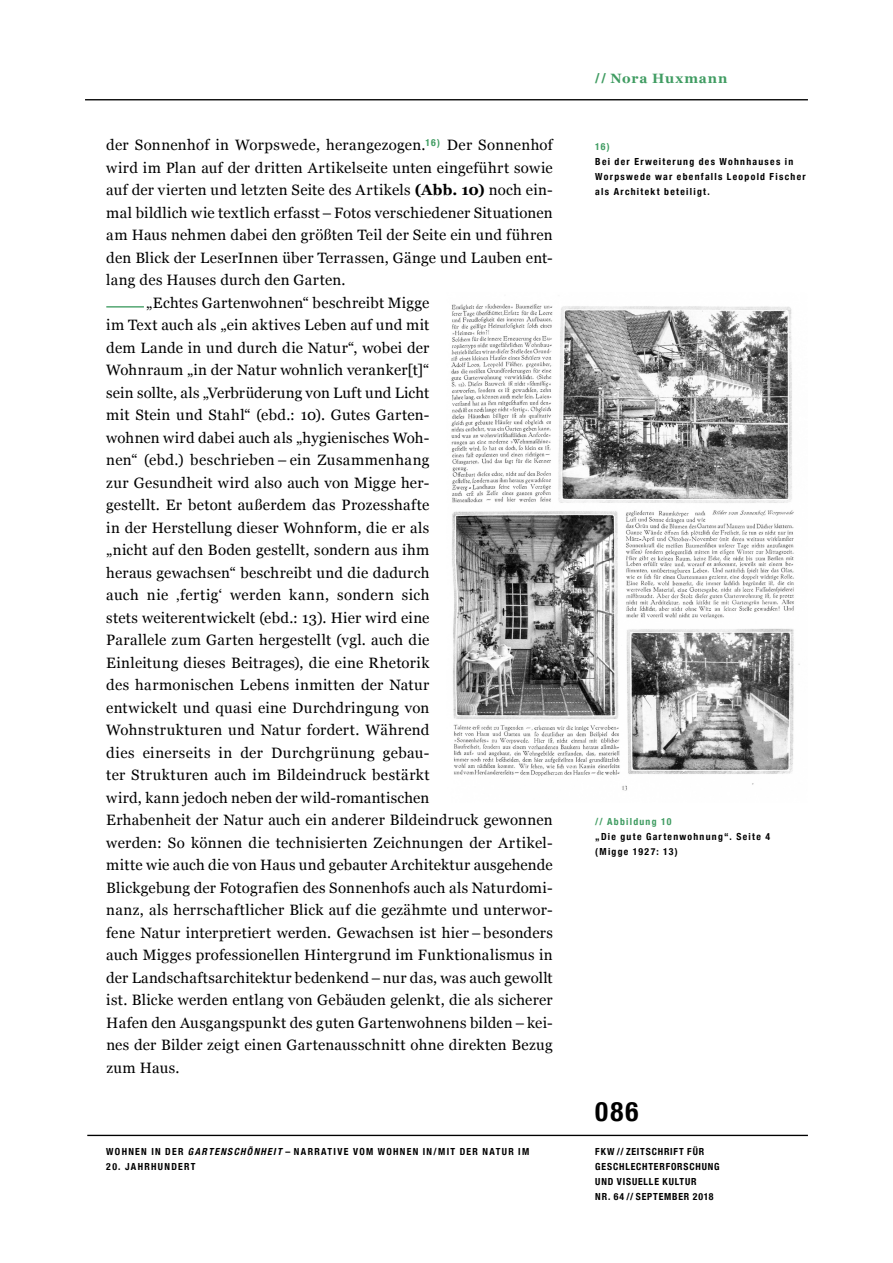
<style>
.page{position:relative;width:893px;height:1263px;background:#fff}
.page>*{position:absolute;margin:0;border:0;box-sizing:border-box;transform-origin:0 0}
.t1{font:700 condensed 27px "Helvetica Neue";color:#000}
.t2{font:15px "Georgia";letter-spacing:.02em;color:#000}
.t3{font:700 13.5px "Georgia";letter-spacing:.065em;color:#409c62}
.t4{font:700 condensed 9.75px/15px "Helvetica Neue";letter-spacing:.13em;color:#000}
.t5{font:700 condensed 9.75px/15px "Helvetica Neue";letter-spacing:.085em;color:#000}
.t6{font:700 condensed 9.75px "Helvetica Neue";letter-spacing:.13em;color:#409c62}
.s1{font-weight:700}
.s2{font-style:italic}
.s3{font-family:"Helvetica Neue";font-stretch:condensed}
</style>
<div class="page">
<hr style="left:85px;top:99px;width:723px;height:1px;background:#000">
<hr style="left:87px;top:1135px;width:721px;height:1px;background:#000">
<hr style="left:106px;top:306px;width:38px;height:2px;background:#409c62">
<img style="left:451px;top:304px;width:349px;height:487px">
<p class="t2" style="left:106px;top:134px;width:448px">der Sonnenhof in Worpswede, herangezogen.<sup>16)</sup> Der Sonnenhof</p>
<p class="t2" style="left:106px;top:156px;width:448px">wird im Plan auf der dritten Artikelseite unten eingeführt sowie</p>
<p class="t2" style="left:106px;top:179px;width:448px">auf der vierten und letzten Seite des Artikels <span class="s1">(Abb. 10)</span> noch ein-</p>
<p class="t2" style="left:106px;top:201px;width:448px">mal bildlich wie textlich erfasst–Fotos verschiedener Situationen</p>
<p class="t2" style="left:106px;top:224px;width:448px">am Haus nehmen dabei den größten Teil der Seite ein und führen</p>
<p class="t2" style="left:106px;top:246px;width:448px">den Blick der LeserInnen über Terrassen, Gänge und Lauben ent-</p>
<p class="t2" style="left:106px;top:269px;width:241px">lang des Hauses durch den Garten.</p>
<p class="t2" style="left:146px;top:291px;width:285px">„Echtes Gartenwohnen“ beschreibt Migge</p>
<p class="t2" style="left:106px;top:314px;width:325px">im Text auch als „ein aktives Leben auf und mit</p>
<p class="t2" style="left:106px;top:336px;width:325px">dem Lande in und durch die Natur“, wobei der</p>
<p class="t2" style="left:106px;top:359px;width:325px">Wohnraum „in der Natur wohnlich veranker[t]“</p>
<p class="t2" style="left:106px;top:381px;width:325px">sein sollte, als „Verbrüderung von Luft und Licht</p>
<p class="t2" style="left:106px;top:404px;width:325px">mit Stein und Stahl“ (ebd.: 10). Gutes Garten-</p>
<p class="t2" style="left:106px;top:426px;width:325px">wohnen wird dabei auch als „hygienisches Woh-</p>
<p class="t2" style="left:106px;top:449px;width:325px">nen“ (ebd.) beschrieben – ein Zusammenhang</p>
<p class="t2" style="left:106px;top:471px;width:325px">zur Gesundheit wird also auch von Migge her-</p>
<p class="t2" style="left:106px;top:494px;width:325px">gestellt. Er betont außerdem das Prozesshafte</p>
<p class="t2" style="left:106px;top:516px;width:325px">in der Herstellung dieser Wohnform, die er als</p>
<p class="t2" style="left:106px;top:539px;width:325px">„nicht auf den Boden gestellt, sondern aus ihm</p>
<p class="t2" style="left:106px;top:561px;width:325px">heraus gewachsen“ beschreibt und die dadurch</p>
<p class="t2" style="left:106px;top:584px;width:325px">auch nie ‚fertig‘ werden kann, sondern sich</p>
<p class="t2" style="left:106px;top:606px;width:325px">stets weiterentwickelt (ebd.: 13). Hier wird eine</p>
<p class="t2" style="left:106px;top:629px;width:325px">Parallele zum Garten hergestellt (vgl. auch die</p>
<p class="t2" style="left:106px;top:651px;width:325px">Einleitung dieses Beitrages), die eine Rhetorik</p>
<p class="t2" style="left:106px;top:674px;width:325px">des harmonischen Lebens inmitten der Natur</p>
<p class="t2" style="left:106px;top:696px;width:325px">entwickelt und quasi eine Durchdringung von</p>
<p class="t2" style="left:106px;top:719px;width:325px">Wohnstrukturen und Natur fordert. Während</p>
<p class="t2" style="left:106px;top:741px;width:325px">dies einerseits in der Durchgrünung gebau-</p>
<p class="t2" style="left:106px;top:764px;width:325px">ter Strukturen auch im Bildeindruck bestärkt</p>
<p class="t2" style="left:106px;top:786px;width:325px">wird, kann jedoch neben der wild-romantischen</p>
<p class="t2" style="left:106px;top:809px;width:448px">Erhabenheit der Natur auch ein anderer Bildeindruck gewonnen</p>
<p class="t2" style="left:106px;top:831px;width:448px">werden: So können die technisierten Zeichnungen der Artikel-</p>
<p class="t2" style="left:106px;top:854px;width:448px">mitte wie auch die von Haus und gebauter Architektur ausgehende</p>
<p class="t2" style="left:106px;top:876px;width:448px">Blickgebung der Fotografien des Sonnenhofs auch als Naturdomi-</p>
<p class="t2" style="left:106px;top:899px;width:448px">nanz, als herrschaftlicher Blick auf die gezähmte und unterwor-</p>
<p class="t2" style="left:106px;top:921px;width:448px">fene Natur interpretiert werden. Gewachsen ist hier–besonders</p>
<p class="t2" style="left:106px;top:944px;width:448px">auch Migges professionellen Hintergrund im Funktionalismus in</p>
<p class="t2" style="left:106px;top:966px;width:448px">der Landschaftsarchitektur bedenkend–nur das, was auch gewollt</p>
<p class="t2" style="left:106px;top:989px;width:448px">ist. Blicke werden entlang von Gebäuden gelenkt, die als sicherer</p>
<p class="t2" style="left:106px;top:1011px;width:448px">Hafen den Ausgangspunkt des guten Gartenwohnens bilden–kei-</p>
<p class="t2" style="left:106px;top:1034px;width:448px">nes der Bilder zeigt einen Gartenausschnitt ohne direkten Bezug</p>
<p class="t2" style="left:106px;top:1056px;width:75px">zum Haus.</p>
<p class="t4" style="left:106px;top:1143px;width:424px">WOHNEN IN DER <span class="s2">GARTENSCHÖNHEIT</span>– NARRATIVE VOM WOHNEN IN/MIT DER NATUR IM</p>
<p class="t4" style="left:106px;top:1158px;width:91px">20. JAHRHUNDERT</p>
<p class="t3" style="left:595px;top:68px;width:134px"><span class="s3">//</span> Nora Huxmann</p>
<p class="t6" style="left:595px;top:138px;width:16px">16)</p>
<p class="t4" style="left:595px;top:153px;width:212px">Bei der Erweiterung des Wohnhauses in<br>Worpswede war ebenfalls Leopold Fischer als Architekt beteiligt.</p>
<p class="t6" style="left:595px;top:813px;width:78px">// Abbildung 10</p>
<p class="t4" style="left:595px;top:828px;width:176px">„Die gute Gartenwohnung“. Seite 4 (Migge 1927: 13)</p>
<h1 class="t1" style="left:595px;top:1089px;width:45px">086</h1>
<p class="t5" style="left:595px;top:1143px;width:126px">FKW // ZEITSCHRIFT FÜR<br>GESCHLECHTERFORSCHUNG<br>UND VISUELLE KULTUR<br>NR. 64 // SEPTEMBER 2018</p>
</div>
